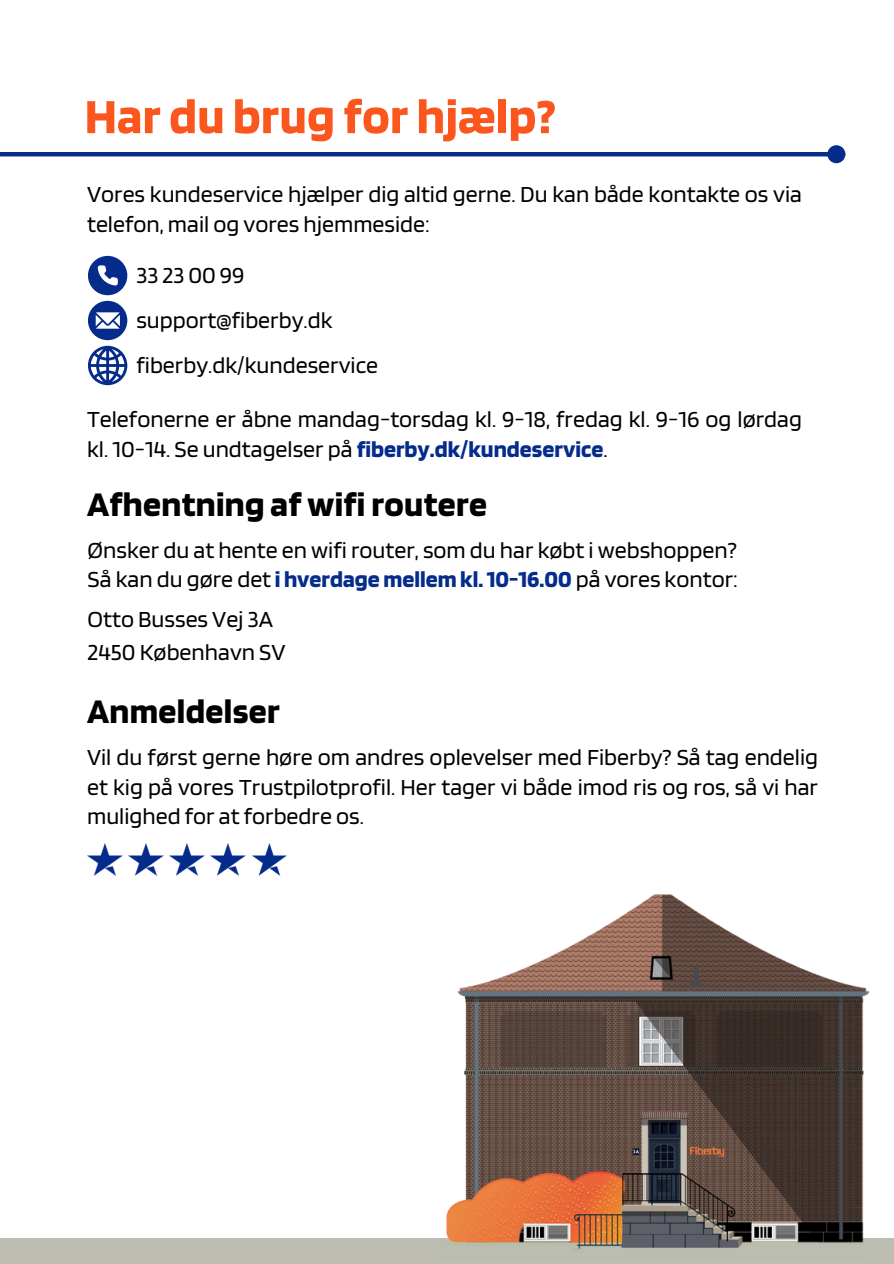
<style>
.page{position:relative;width:894px;height:1264px;background:#fff}
.page>*{position:absolute;margin:0;border:0;box-sizing:border-box;transform-origin:0 0}
.t1{font:700 51px "Blinker";letter-spacing:.01em;color:#fc561f}
.t2{font:700 36px "Blinker";letter-spacing:.01em;color:#000}
.t3{font:24px/29.2px "Blinker";color:#000}
.s1{font-weight:700;color:#052b8b}
</style>
<div class="page">
<div style="left:0;top:1238px;width:893px;height:25px;background:#bebdb4"></div>
<img style="left:444px;top:894px;width:425px;height:356px">
<hr style="left:0;top:152px;width:828px;height:4px;background:#052b8b">
<div style="left:829px;top:147px;width:13px;height:14px;background:#052b8b;border-radius:50%"></div>
<div style="left:827px;top:145px;width:18px;height:18px;border:4px solid #052b8b;border-radius:50%"></div>
<svg style="left:88px;top:301px;width:39px;height:39px"></svg>
<svg style="left:88px;top:256px;width:39px;height:39px"></svg>
<svg style="left:88px;top:346px;width:39px;height:39px"></svg>
<img style="left:87px;top:843px;width:35px;height:32px">
<img style="left:128px;top:843px;width:35px;height:32px">
<img style="left:170px;top:843px;width:34px;height:32px">
<img style="left:211px;top:843px;width:35px;height:32px">
<img style="left:252px;top:843px;width:35px;height:32px">
<p class="t1" style="left:85px;top:84px;width:472px">Har du brug for hjælp?</p>
<p class="t3" style="left:87px;top:179px;width:716px">Vores kundeservice hjælper dig altid gerne. Du kan både kontakte os via telefon, mail og vores hjemmeside:</p>
<p class="t3" style="left:136px;top:259px;width:110px">33 23 00 99</p>
<p class="t3" style="left:136px;top:304px;width:198px">support@fiberby.dk</p>
<p class="t3" style="left:136px;top:349px;width:243px">fiberby.dk/kundeservice</p>
<p class="t3" style="left:87px;top:404px;width:716px">Telefonerne er åbne mandag-torsdag kl. 9-18, fredag kl. 9-16 og lørdag kl. 10-14. Se undtagelser på <span class="s1">fiberby.dk/kundeservice</span>.</p>
<p class="t2" style="left:87px;top:481px;width:401px">Afhentning af wifi routere</p>
<p class="t3" style="left:88px;top:534px;width:650px">Ønsker du at hente en wifi router, som du har købt i webshoppen?</p>
<p class="t3" style="left:88px;top:564px;width:651px">Så kan du gøre det<span class="s1">i hverdagemellemkl.10-16.00</span> på vores kontor:</p>
<h2 class="t3" style="left:88px;top:603px;width:187px">Otto Busses Vej 3A</h2>
<p class="t3" style="left:88px;top:636px;width:199px">2450 København SV</p>
<p class="t2" style="left:87px;top:688px;width:194px">Anmeldelser</p>
<p class="t3" style="left:87px;top:742px;width:732px;text-align:justify">Vil du først gerne høre om andres oplevelser med Fiberby? Så tag endelig et kig på vores Trustpilotprofil. Her tager vi både imod ris og ros, så vi har mulighed for at forbedre os.</p>
</div>
